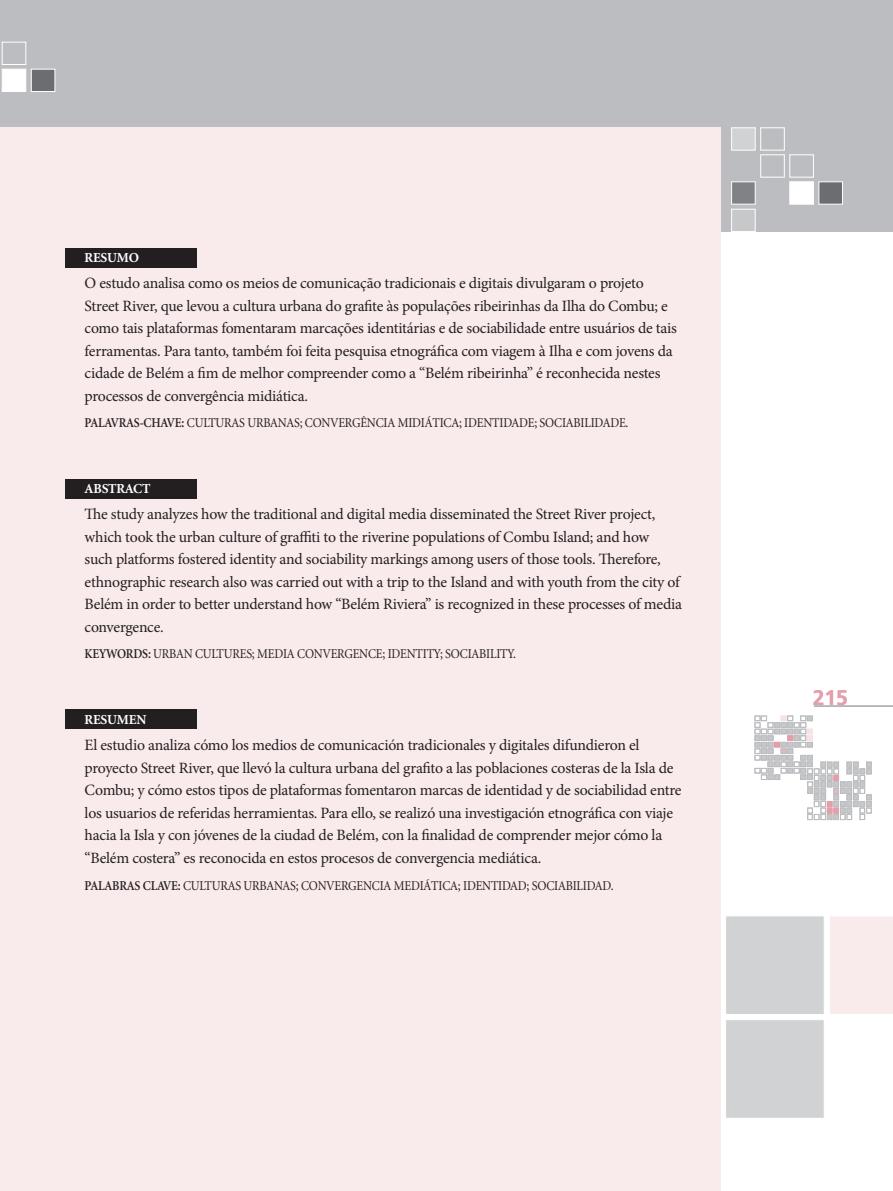
<style>
.page{position:relative;width:893px;height:1191px;background:#fff}
.page>*{position:absolute;margin:0;border:0;box-sizing:border-box;transform-origin:0 0}
.t1{font:700 21px "Frutiger";color:#e49fab}
.t2{font:15.75px/22.5px "Minion Pro";letter-spacing:-.015em;color:#231f20}
.t3{font:700 13.8px "Minion";letter-spacing:-.015em;color:#fff}
.t4{font:13.5px "Minion";letter-spacing:-.015em;color:#231f20;scale:.9 1}
.s1{font-weight:600}
</style>
<div class="page">
<svg style="left:755px;top:716px;width:116px;height:103px"></svg>
<div style="left:0;top:0;width:893px;height:232px;background:#bcbdc0"></div>
<div style="left:725px;top:915px;width:100px;height:100px;background:#d1d2d4;border:1px solid #fff"></div>
<div style="left:830px;top:916px;width:63px;height:98px;background:#f9eaeb"></div>
<hr style="left:814px;top:706px;width:79px;height:1px;background:#b2b3b7">
<div style="left:731px;top:182px;width:24px;height:22px;background:#808285"></div>
<div style="left:790px;top:182px;width:24px;height:22px;background:#fff"></div>
<div style="left:819px;top:182px;width:24px;height:22px;background:#6c6d70"></div>
<div style="left:760px;top:155px;width:24px;height:22px;border:1px solid #fff"></div>
<div style="left:790px;top:155px;width:24px;height:22px;border:1px solid #fff"></div>
<div style="left:731px;top:128px;width:24px;height:22px;background:#d1d2d4;border:1px solid #fff"></div>
<div style="left:760px;top:128px;width:24px;height:22px;border:1px solid #fff"></div>
<div style="left:731px;top:209px;width:24px;height:23px;background:#c7c8ca;border:1px solid #fff"></div>
<div style="left:2px;top:69px;width:24px;height:23px;background:#fff"></div>
<div style="left:31px;top:69px;width:24px;height:23px;background:#6c6d70;border:1px solid #fff"></div>
<div style="left:2px;top:42px;width:24px;height:23px;border:1px solid #fff"></div>
<div style="left:725px;top:1019px;width:100px;height:99px;background:#d1d2d4;border:1px solid #fff"></div>
<div style="left:0;top:128px;width:721px;height:1063px;background:#f9eaeb"></div>
<div style="left:65px;top:248px;width:131px;height:20px;background:#231f20"></div>
<div style="left:65px;top:479px;width:131px;height:19px;background:#231f20"></div>
<div style="left:66px;top:709px;width:131px;height:20px;background:#231f20"></div>
<p class="t3" style="left:85px;top:250px;width:56px">RESUMO</p>
<p class="t2" style="left:85px;top:272px;width:594px">O estudo analisa como os meios de comunicação tradicionais e digitais divulgaram o projeto Street River, que levou a cultura urbana do grafite às populações ribeirinhas da Ilha do Combu; e como tais plataformas fomentaram marcações identitárias e de sociabilidade entre usuários de tais ferramentas. Para tanto, também foi feita pesquisa etnográfica com viagem à Ilha e com jovens da cidade de Belém a fim de melhor compreender como a “Belém ribeirinha” é reconhecida nestes processos de convergência midiática.</p>
<p class="t4" style="left:85px;top:416px;width:606px"><span class="s1">PALAVRAS-CHAVE:</span> CULTURAS URBANAS; CONVERGÊNCIA MIDIÁTICA; IDENTIDADE; SOCIABILIDADE.</p>
<p class="t3" style="left:85px;top:481px;width:67px">ABSTRACT</p>
<p class="t2" style="left:85px;top:503px;width:599px">The study analyzes how the traditional and digital media disseminated the Street River project, which took the urban culture of graffiti to the riverine populations of Combu Island; and how<br>such platforms fostered identity and sociability markings among users of those tools. Therefore, ethnographic research also was carried out with a trip to the Island and with youth from the city of Belém in order to better understand how “Belém Riviera” is recognized in these processes of media convergence.</p>
<p class="t4" style="left:85px;top:647px;width:481px"><span class="s1">KEYWORDS:</span> URBAN CULTURES; MEDIA CONVERGENCE; IDENTITY; SOCIABILITY.</p>
<p class="t3" style="left:85px;top:712px;width:63px">RESUMEN</p>
<p class="t2" style="left:85px;top:734px;width:598px">El estudio analiza cómo los medios de comunicación tradicionales y digitales difundieron el proyecto Street River, que llevó la cultura urbana del grafito a las poblaciones costeras de la Isla de Combu; y cómo estos tipos de plataformas fomentaron marcas de identidad y de sociabilidad entre los usuarios de referidas herramientas. Para ello, se realizó una investigación etnográfica con viaje hacia la Isla y con jóvenes de la ciudad de Belém, con la finalidad de comprender mejor cómo la “Belém costera” es reconocida en estos procesos de convergencia mediática.</p>
<p class="t4" style="left:85px;top:878px;width:589px"><span class="s1">PALABRAS CLAVE:</span> CULTURAS URBANAS; CONVERGENCIA MEDIÁTICA; IDENTIDAD; SOCIABILIDAD.</p>
<h1 class="t1" style="left:813px;top:685px;width:37px">215</h1>
</div>
